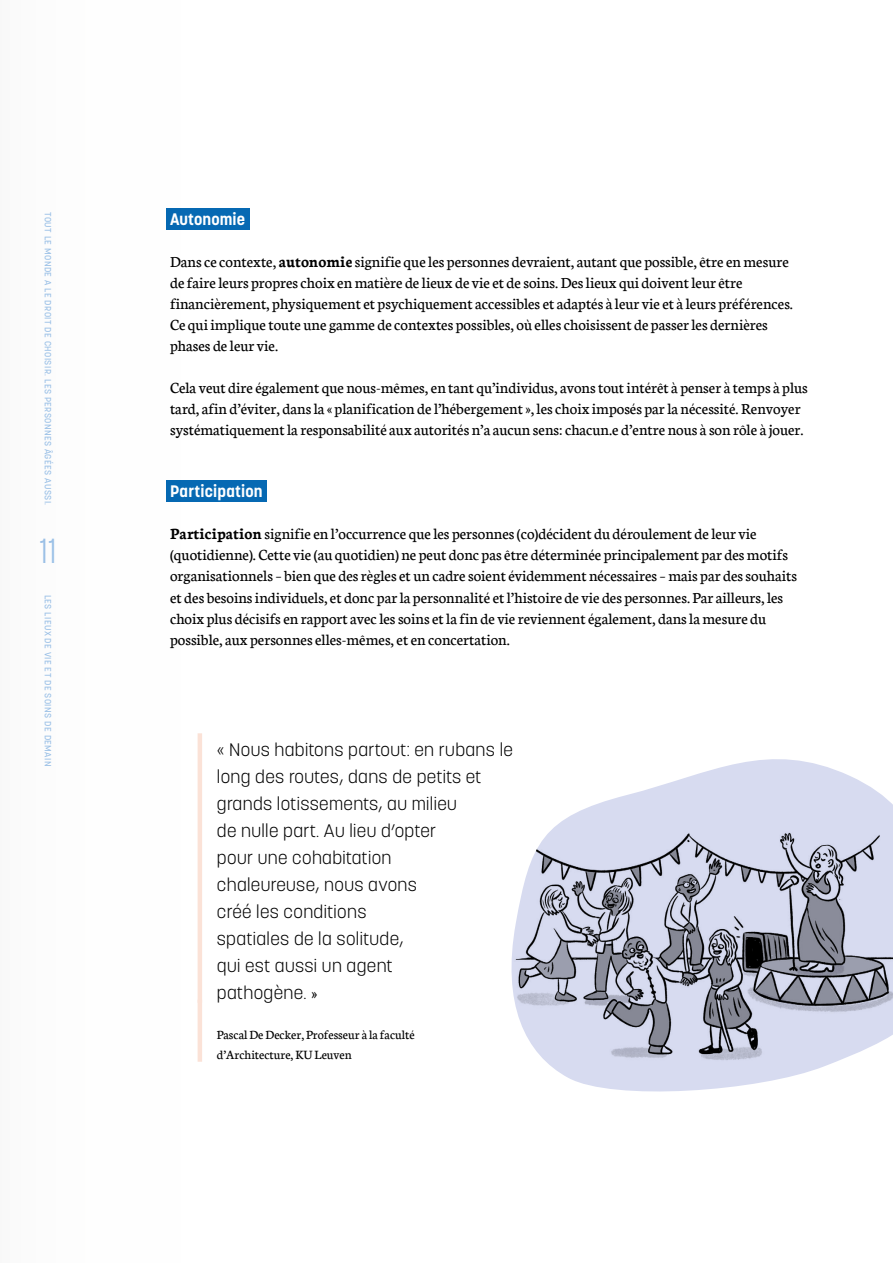
<style>
.page{position:relative;width:893px;height:1263px;background:#fff}
.page>*{position:absolute;margin:0;border:0;box-sizing:border-box;transform-origin:0 0}
.t1{font:300 34.5px "Korolev";color:#9ec3e9}
.t2{font:300 18px/27px "Korolev";letter-spacing:.02em;color:#000}
.t3{font:16.5px/21px "Neuton";color:#000}
.t4{font:700 16.5px "Korolev";letter-spacing:.01em;color:#fff}
.t5{font:13.5px/19.5px "Neuton";color:#000}
.t6{font:500 9px "Korolev";letter-spacing:.05em;color:#9ec3e9}
.s1{font-weight:700}
.s2{font-family:"Neuton";font-weight:400}
</style>
<div class="page">
<div style="left:166px;top:208px;width:83px;height:21px;background:#0669b3"></div>
<div style="left:166px;top:480px;width:101px;height:21px;background:#0669b3"></div>
<svg style="left:546px;top:759px;width:347px;height:333px;fill:#d7dbf0"></svg>
<img style="left:511px;top:829px;width:382px;height:232px">
<div style="left:0;top:0;width:213px;height:1263px;background:#fefefe"></div>
<p class="t6" style="left:54px;top:212px;width:295px;rotate:90deg">TOUT LE MONDE A LE DROIT DE CHOISIR. LES PERSONNES ÂGÉES AUSSI.</p>
<h1 class="t1" style="left:40px;top:529px;width:19px">11</h1>
<p class="t6" style="left:54px;top:595px;width:173px;rotate:90deg">LES LIEUX DE VIE ET DE SOINS DE DEMAIN</p>
<p class="t4" style="left:170px;top:209px;width:77px">Autonomie</p>
<p class="t3" style="left:170px;top:252px;width:624px">Dans ce contexte, <span class="s1">autonomie</span> signifie que les personnes devraient, autant que possible, être en mesure de faire leurs propres choix en matière de lieux de vie et de soins. Des lieux qui doivent leur être financièrement, physiquement et psychiquement accessibles et adaptés à leur vie et à leurs préférences.<br>Ce qui implique toute une gamme de contextes possibles, où elles choisissent de passer les dernières phases de leur vie.</p>
<p class="t3" style="left:170px;top:378px;width:639px">Cela veut dire également que nous-mêmes, en tant qu’individus, avons tout intérêt à penser à temps à plus tard, afin d’éviter, dans la « planification de l’hébergement », les choix imposés par la nécessité. Renvoyer systématiquement la responsabilité aux autorités n’a aucun sens: chacun.e d’entre nous à son rôle à jouer.</p>
<p class="t4" style="left:170px;top:481px;width:94px">Participation</p>
<p class="t3" style="left:170px;top:524px;width:628px"><span class="s1">Participation</span> signifie en l’occurrence que les personnes (co)décident du déroulement de leur vie (quotidienne). Cette vie (au quotidien) ne peut donc pas être déterminée principalement par des motifs organisationnels – bien que des règles et un cadre soient évidemment nécessaires – mais par des souhaits et des besoins individuels, et donc par la personnalité et l’histoire de vie des personnes. Par ailleurs, les choix plus décisifs en rapport avec les soins et la fin de vie reviennent également, dans la mesure du possible, aux personnes elles-mêmes, et en concertation.</p>
<p class="t2" style="left:217px;top:736px;width:298px">« Nous habitons partout: en rubans le long des routes, dans de petits et grands lotissements, au milieu<br>de nulle part. Au lieu d’opter<br>pour une cohabitation<br>chaleureuse, nous avons<br>créé les conditions<br>spatiales de la solitude,<br>qui est aussi un agent<br>pathogène. <span class="s2">»</span></p>
<p class="t5" style="left:217px;top:1025px;width:199px">Pascal De Decker, Professeur à la faculté d’Architecture, KU Leuven</p>
</div>
